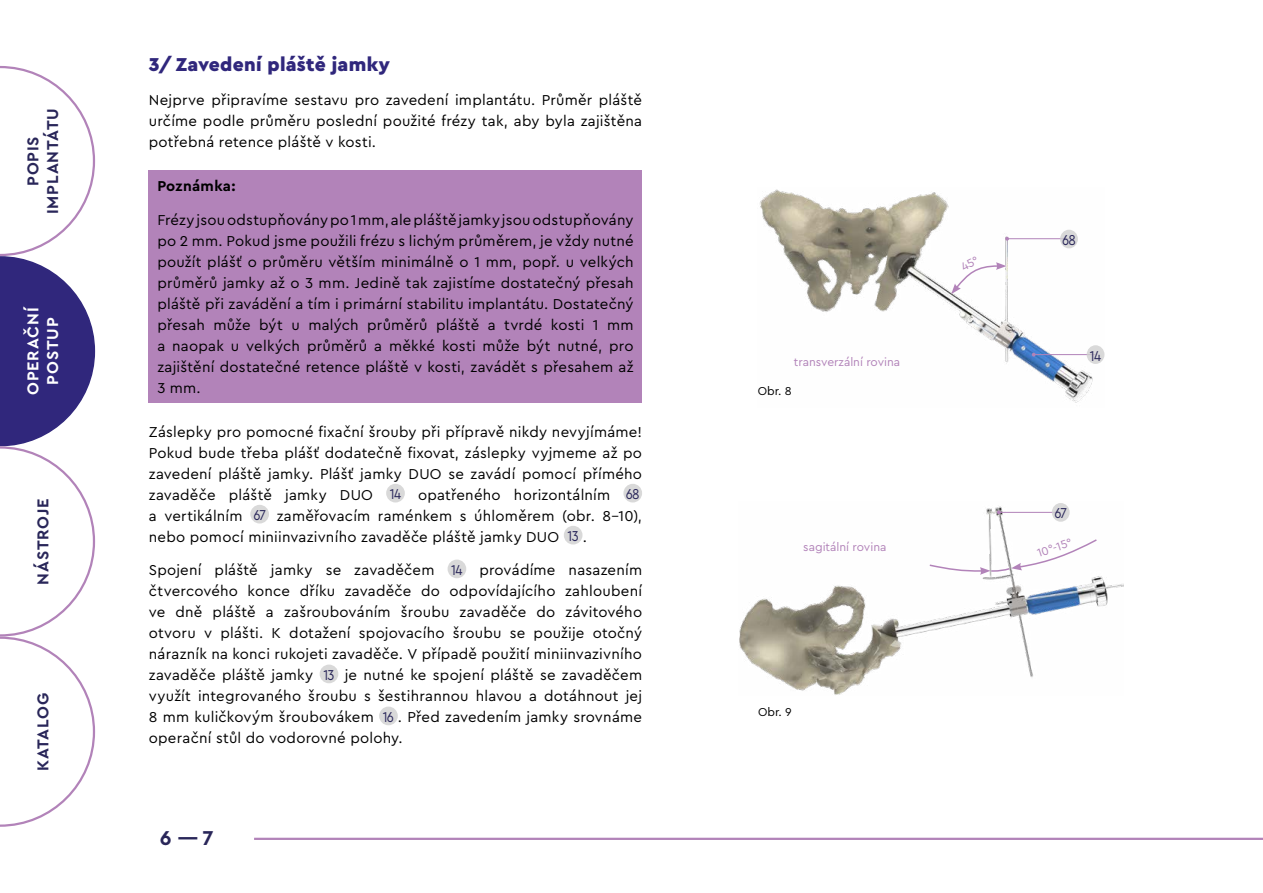
<style>
.page{position:relative;width:1263px;height:893px;background:#fff}
.page>*{position:absolute;margin:0;border:0;box-sizing:border-box;transform-origin:0 0}
.t1{font:700 21px "Cera Pro";color:#292659}
.t2{font:900 19.5px "Cera Pro";letter-spacing:.015em;color:#30277c}
.t3{font:700 16.5px/19.5px "Cera Pro";letter-spacing:.05em;color:#292659;text-align:center}
.t4{font:700 16.5px/19.5px "Cera Pro";letter-spacing:.05em;color:#fff;text-align:center}
.t5{font:15px/21px "Cera Pro";letter-spacing:.015em;color:#000;text-align:justify}
.t6{font:700 15px "Cera Pro";letter-spacing:.02em;color:#000}
.t7{font:15px "Cera Pro";color:#292659;scale:.86 1}
.t8{font:12px "Cera Pro";color:#b283b9}
.t9{font:12px "Cera Pro";color:#000}
.s1{color:#292659}
</style>
<div class="page">
<hr style="left:254px;top:838px;width:1009px;height:2px;background:#b283b9">
<svg style="left:0;top:66px;width:95px;height:761px"></svg>
<img style="left:760px;top:189px;width:345px;height:214px">
<hr style="left:1007px;top:238px;width:62px;height:1px;background:#b283b9">
<svg style="left:1005px;top:237px;width:4px;height:4px"></svg>
<hr style="left:1034px;top:354px;width:61px;height:1px;background:#b283b9">
<div style="left:1087px;top:345px;width:17px;height:19px;background:#d9d9d9;border-radius:50%"></div>
<div style="left:1060px;top:230px;width:18px;height:18px;background:#d9d9d9;border-radius:50%"></div>
<img style="left:739px;top:506px;width:384px;height:189px">
<svg style="left:928px;top:538px;width:170px;height:37px"></svg>
<hr style="left:999px;top:512px;width:62px;height:1px;background:#b283b9">
<svg style="left:997px;top:510px;width:4px;height:4px"></svg>
<svg style="left:1052px;top:503px;width:18px;height:19px"></svg>
<div style="left:149px;top:171px;width:493px;height:232px;background:#b283b9"></div>
<div style="left:386px;top:484px;width:19px;height:18px;background:#d9d9d9;border-radius:50%"></div>
<div style="left:623px;top:484px;width:19px;height:18px;background:#d9d9d9;border-radius:50%"></div>
<div style="left:250px;top:505px;width:19px;height:18px;background:#d9d9d9;border-radius:50%"></div>
<div style="left:564px;top:526px;width:18px;height:18px;background:#d9d9d9;border-radius:50%"></div>
<div style="left:448px;top:560px;width:18px;height:18px;background:#d9d9d9;border-radius:50%"></div>
<div style="left:320px;top:665px;width:18px;height:18px;background:#d9d9d9;border-radius:50%"></div>
<div style="left:379px;top:707px;width:19px;height:18px;background:#d9d9d9;border-radius:50%"></div>
<svg style="left:951px;top:256px;width:55px;height:38px"></svg>
<p class="t3" style="left:23px;top:214px;width:107px;rotate:-90deg">POPIS<br>IMPLANTÁTU</p>
<p class="t4" style="left:23px;top:395px;width:90px;rotate:-90deg">OPERAČNÍ<br>POSTUP</p>
<p class="t3" style="left:32px;top:585px;width:87px;rotate:-90deg">NÁSTROJE</p>
<p class="t3" style="left:32px;top:771px;width:80px;rotate:-90deg">KATALOG</p>
<h2 class="t2" style="left:149px;top:52px;width:243px">3/ Zavedení pláště jamky</h2>
<p class="t5" style="left:149px;top:89px;width:495px">Nejprve připravíme sestavu pro zavedení implantátu. Průměr pláště určíme podle průměru poslední použité frézy tak, aby byla zajištěna potřebná retence pláště v kosti.</p>
<p class="t6" style="left:157px;top:176px;width:80px">Poznámka:</p>
<p class="t5" style="left:157px;top:209px;width:478px">Frézy jsou odstupňovány po 1 mm, ale pláště jamky jsou odstupňovány po 2 mm. Pokud jsme použili frézu s lichým průměrem, je vždy nutné použít plášť o průměru větším minimálně o 1 mm, popř. u velkých průměrů jamky až o 3 mm. Jedině tak zajistíme dostatečný přesah pláště při zavádění a tím i primární stabilitu implantátu. Dostatečný přesah může být u malých průměrů pláště a tvrdé kosti 1 mm a naopak u velkých průměrů a měkké kosti může být nutné, pro zajištění dostatečné retence pláště v kosti, zavádět s přesahem až 3 mm.</p>
<p class="t5" style="left:149px;top:420px;width:495px;text-align:left">Záslepky pro pomocné fixační šrouby při přípravě nikdy nevyjímáme!<br>Pokud bude třeba plášť dodatečně fixovat, záslepky vyjmeme až po zavedení pláště jamky. Plášť jamky DUO se zavádí pomocí přímého zavaděče pláště jamky DUO <span class="s1">14</span> opatřeného horizontálním <span class="s1">68 </span>a vertikálním <span class="s1">67</span> zaměřovacím raménkem s úhloměrem (obr. 8-10), nebo pomocí miniinvazivního zavaděče pláště jamky DUO <span class="s1">13</span> .</p>
<p class="t5" style="left:149px;top:559px;width:495px">Spojení pláště jamky se zavaděčem <span class="s1">14</span> provádíme nasazením čtvercového konce dříku zavaděče do odpovídajícího zahloubení ve dně pláště a zašroubováním šroubu zavaděče do závitového otvoru v plášti. K dotažení spojovacího šroubu se použije otočný nárazník na konci rukojeti zavaděče. V případě použití miniinvazivního zavaděče pláště jamky <span class="s1">13</span> je nutné ke spojení pláště se zavaděčem využít integrovaného šroubu s šestihrannou hlavou a dotáhnout jej 8 mm kuličkovým šroubovákem <span class="s1">16</span> . Před zavedením jamky srovnáme operační stůl do vodorovné polohy.</p>
<h1 class="t1" style="left:160px;top:824px;width:55px">6 — 7</h1>
<p class="t8" style="left:794px;top:354px;width:108px">transverzální rovina</p>
<p class="t9" style="left:758px;top:383px;width:36px">Obr. 8</p>
<p class="t8" style="left:803px;top:539px;width:85px">sagitální rovina</p>
<p class="t9" style="left:758px;top:704px;width:35px">Obr. 9</p>
<p class="t7" style="left:1062px;top:230px;width:18px">68</p>
<p class="t7" style="left:1090px;top:346px;width:15px">14</p>
<p class="t7" style="left:1054px;top:503px;width:16px">67</p>
<p class="t8" style="left:1035px;top:546px;width:37px;rotate:-18deg">10°-15°</p>
</div>
